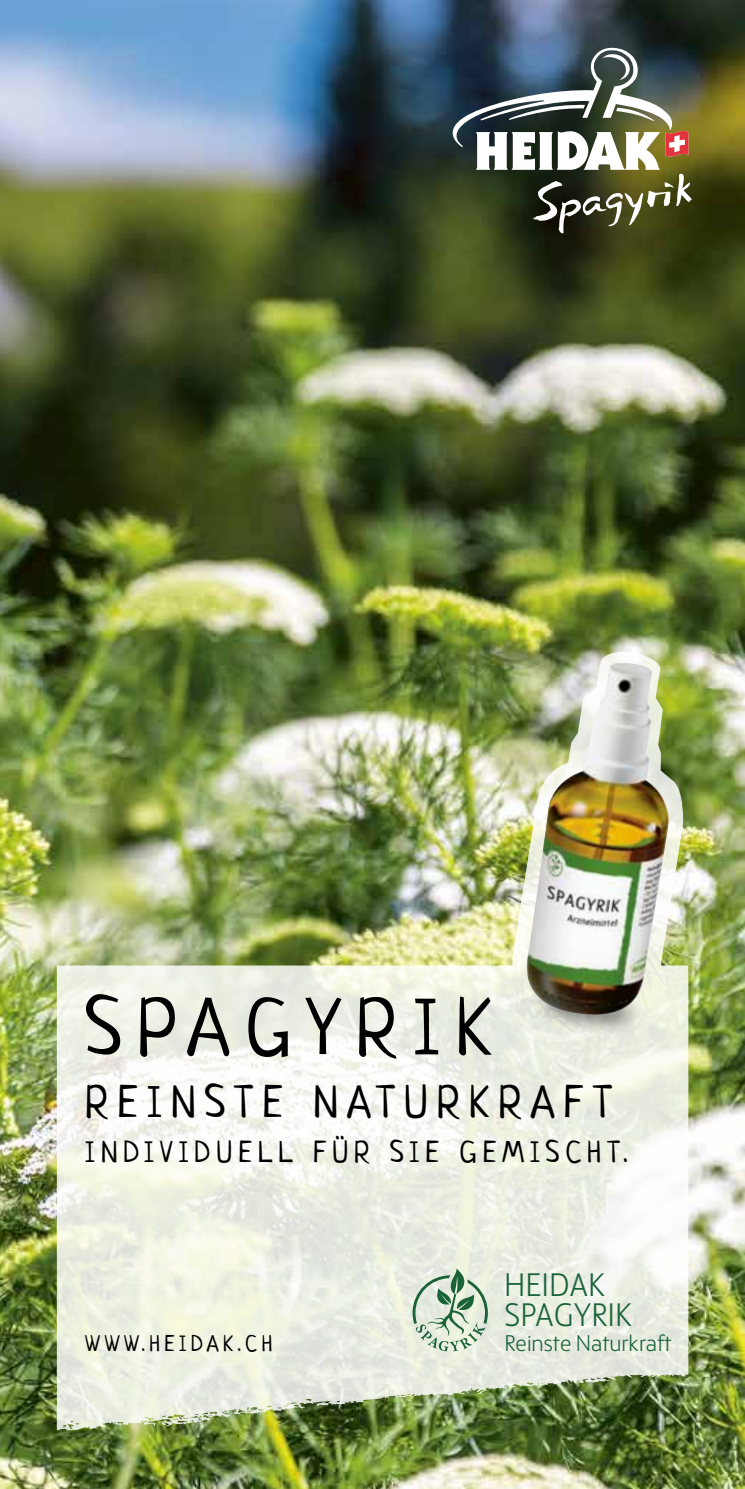
<style>
.page{position:relative;width:745px;height:1489px;background:#fff}
.page>*{position:absolute;margin:0;border:0;box-sizing:border-box;transform-origin:0 0}
.t1{font:80px "Neucha";letter-spacing:.2em;color:#000}
.t2{font:45px "Neucha";letter-spacing:.2em;color:#000}
.t3{font:300 33px/29.5px "FS Blake";color:#1a6338}
.t4{font:30px "Neucha";letter-spacing:.2em;color:#000}
.t5{font:300 23px "FS Blake";color:#1a6338}
.t6{font:22.5px "Neucha";letter-spacing:.2em;color:#000}
</style>
<div class="page">
<img style="left:1px;top:0;width:743px;height:1488px">
<svg style="left:452px;top:48px;width:239px;height:185px"></svg>
<img style="left:57px;top:650px;width:631px;height:780px">
<div style="left:527px;top:979px;width:118px;height:58px;background:#000;opacity:.5"></div>
<img style="left:525px;top:662px;width:144px;height:356px">
<svg style="left:412px;top:1268px;width:75px;height:83px;background:#bdd0bc"></svg>
<hr style="left:0;top:0;width:1px;height:1488px;background:#000">
<h1 class="t1" style="left:85px;top:977px;width:407px">SPAGYRIK</h1>
<h2 class="t2" style="left:85px;top:1073px;width:528px">REINSTE NATURKRAFT</h2>
<p class="t4" style="left:85px;top:1132px;width:543px">INDIVIDUELL FÜR SIE GEMISCHT.</p>
<p class="t6" style="left:85px;top:1328px;width:188px">WWW.HEIDAK.CH</p>
<p class="t3" style="left:503px;top:1268px;width:129px">HEIDAK<br>SPAGYRIK</p>
<p class="t5" style="left:504px;top:1326px;width:168px">Reinste Naturkraft</p>
</div>
